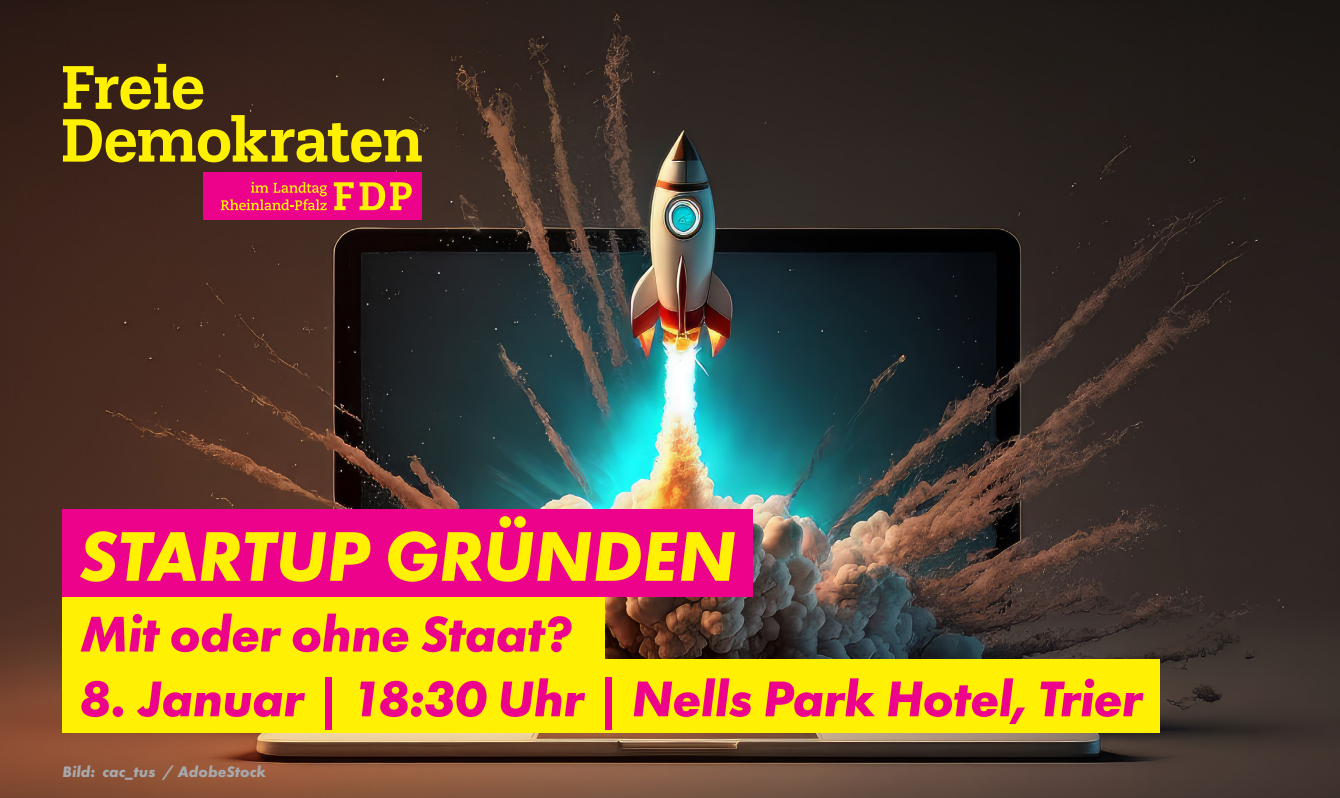
<style>
.page{position:relative;width:1340px;height:798px;background:#fff}
.page>*{position:absolute;margin:0;border:0;box-sizing:border-box;transform-origin:0 0}
.t1{font:italic 700 72.9px "Futura PT";letter-spacing:-.005em;color:#fff101}
.t2{font:italic 700 51.98px "Futura PT";letter-spacing:-.02em;color:#ed028c}
.t3{font:italic 700 15.75px "Futura PT";color:#a8a9ad}
</style>
<div class="page">
<img style="left:0;top:0;width:1339px;height:797px">
<div style="left:203px;top:172px;width:219px;height:48px;background:#ed028c"></div>
<svg style="left:334px;top:182px;width:78px;height:28px"></svg>
<svg style="left:221px;top:182px;width:106px;height:28px"></svg>
<svg style="left:63px;top:66px;width:359px;height:96px;background:#705d14"></svg>
<div style="left:158px;top:64px;width:8px;height:8px;background:#fff101"></div>
<div style="left:63px;top:659px;width:1096px;height:73px;background:#fff101"></div>
<div style="left:63px;top:594px;width:542px;height:74px;background:#fff101"></div>
<div style="left:63px;top:509px;width:690px;height:87px;background:#ed028c"></div>
<h1 class="t1" style="left:79px;top:511px;width:658px">STARTUP GRÜNDEN</h1>
<p class="t2" style="left:79px;top:601px;width:494px">Mit oder ohne Staat?</p>
<p class="t2" style="left:79px;top:666px;width:1064px">8. Januar | 18:30 Uhr | Nells Park Hotel, Trier</p>
<p class="t3" style="left:63px;top:761px;width:205px">Bild: cac_tus / AdobeStock</p>
</div>
